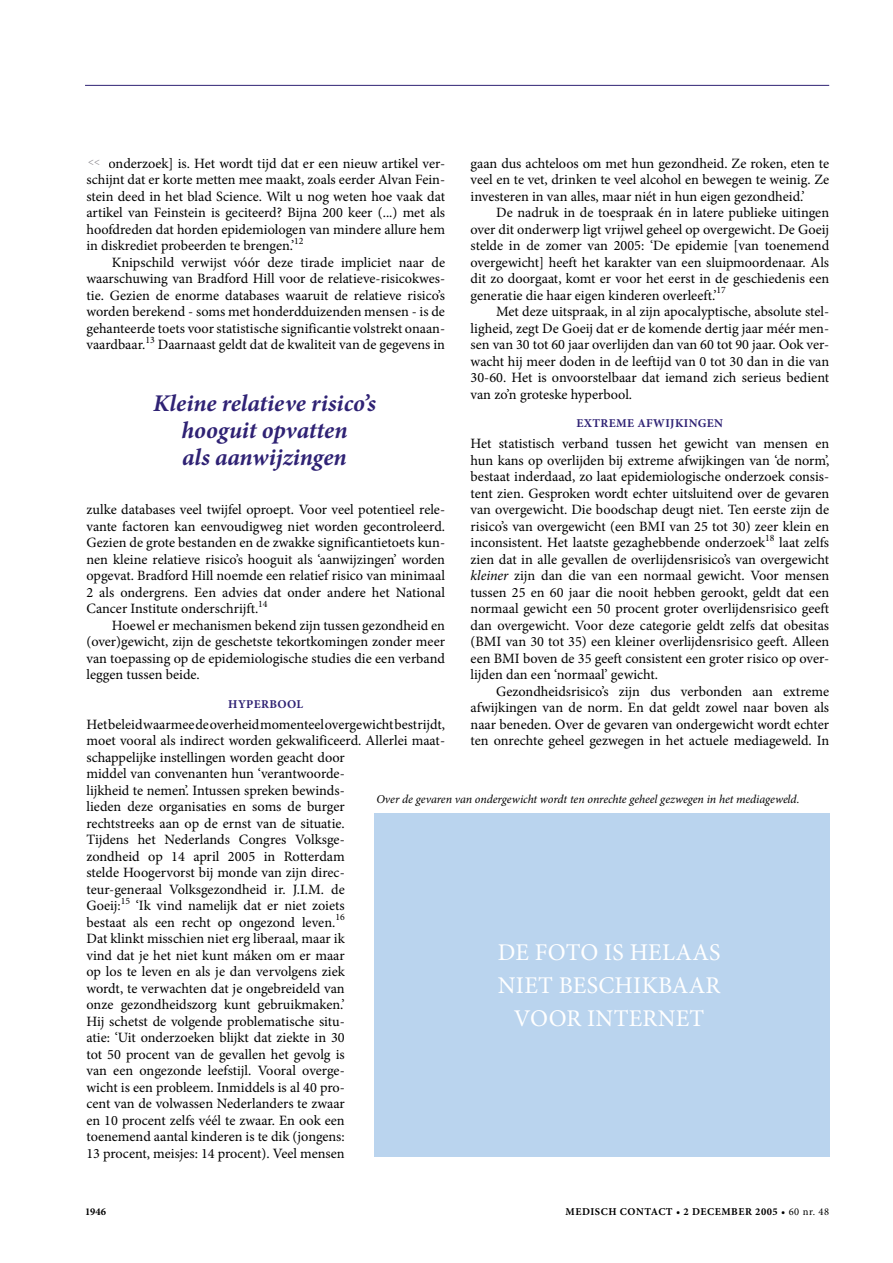
<style>
.page{position:relative;width:893px;height:1263px;background:#fff}
.page>*{position:absolute;margin:0;border:0;box-sizing:border-box;transform-origin:0 0}
.t1{font:italic 700 24px/27px "Minion Pro";color:#2f2274;text-align:center}
.t2{font:24px/33px "Minion Pro";letter-spacing:.01em;color:#fff;text-align:center}
.t3{font:14.25px/16.5px "Minion Pro";color:#000;text-align:justify}
.t4{font:italic 12px "Minion Pro";letter-spacing:-.005em;color:#000}
.t5{font:700 12px "Minion Pro";letter-spacing:.03em;color:#2f2274}
.t6{font:700 10.5px "Minion Pro";letter-spacing:.05em;color:#000}
.t7{font:10.5px "Minion Pro";color:#817f84}
.s1{font-style:italic}
.s2{font-weight:400}
</style>
<div class="page">
<hr style="left:85px;top:85px;width:744px;height:1px;background:#2f2274">
<div style="left:374px;top:814px;width:455px;height:343px;background:#bad4ee"></div>
<p class="t3" style="left:86px;top:155px;width:360px;text-indent:22px">onderzoek] is. Het wordt tijd dat er een nieuw artikel ver&shy;schijnt dat er korte metten mee maakt, zoals eerder Alvan Fein&shy;stein deed in het blad Science. Wilt u nog weten hoe vaak dat artikel van Feinstein is geciteerd? Bijna 200 keer (...) met als hoofdreden dat horden epidemiologen van mindere allure hem in diskrediet probeerden te brengen.’<sup>12</sup></p>
<p class="t3" style="left:86px;top:254px;width:360px;text-indent:26px">Knipschild verwijst vóór deze tirade impliciet naar de waarschuwing van Bradford Hill voor de relatieve-risicokwes&shy;tie. Gezien de enorme databases waaruit de relatieve risico’s worden berekend - soms met honderdduizenden mensen - is de gehanteerde toets voor statistische significantie volstrekt onaan&shy;vaardbaar.<sup>13</sup> Daarnaast geldt dat de kwaliteit van de gegevens in</p>
<p class="t3" style="left:471px;top:155px;width:360px">gaan dus achteloos om met hun gezondheid. Ze roken, eten te veel en te vet, drinken te veel alcohol en bewegen te weinig. Ze investeren in van alles, maar niét in hun eigen gezondheid.’</p>
<p class="t3" style="left:471px;top:204px;width:360px;text-indent:26px">De nadruk in de toespraak én in latere publieke uitingen over dit onderwerp ligt vrijwel geheel op overgewicht. De Goeij stelde in de zomer van 2005: ‘De epidemie [van toenemend overgewicht] heeft het karakter van een sluipmoordenaar. Als dit zo doorgaat, komt er voor het eerst in de geschiedenis een generatie die haar eigen kinderen overleeft.’<sup>17</sup></p>
<p class="t3" style="left:471px;top:303px;width:360px;text-indent:26px">Met deze uitspraak, in al zijn apocalyptische, absolute stel&shy;ligheid, zegt De Goeij dat er de komende dertig jaar méér men&shy;sen van 30 tot 60 jaar overlijden dan van 60 tot 90 jaar. Ook ver&shy;wacht hij meer doden in de leeftijd van 0 tot 30 dan in die van 30-60. Het is onvoorstelbaar dat iemand zich serieus bedient van zo’n groteske hyperbool.</p>
<p class="t5" style="left:577px;top:415px;width:26px">EXTREME</p>
<p class="t5" style="left:637px;top:415px;width:79px">AFWIJKINGEN</p>
<p class="t3" style="left:471px;top:435px;width:360px">Het statistisch verband tussen het gewicht van mensen en hun kans op overlijden bij extreme afwijkingen van ‘de norm’, bestaat inderdaad, zo laat epidemiologische onderzoek consis&shy;tent zien. Gesproken wordt echter uitsluitend over de gevaren van overgewicht. Die boodschap deugt niet. Ten eerste zijn de risico’s van overgewicht (een BMI van 25 tot 30) zeer klein en inconsistent. Het laatste gezaghebbende onderzoek<sup>18</sup> laat zelfs zien dat in alle gevallen de overlijdensrisico’s van overgewicht <span class="s1">kleiner</span> zijn dan die van een normaal gewicht. Voor mensen tussen 25 en 60 jaar die nooit hebben gerookt, geldt dat een normaal gewicht een 50 procent groter overlijdensrisico geeft dan overgewicht. Voor deze categorie geldt zelfs dat obesitas (BMI van 30 tot 35) een kleiner overlijdensrisico geeft. Alleen een BMI boven de 35 geeft consistent een groter risico op over&shy;lijden dan een ‘normaal’ gewicht.</p>
<p class="t3" style="left:471px;top:683px;width:360px;text-indent:26px">Gezondheidsrisico’s zijn dus verbonden aan extreme afwijkingen van de norm. En dat geldt zowel naar boven als naar beneden. Over de gevaren van ondergewicht wordt echter ten onrechte geheel gezwegen in het actuele mediageweld. In</p>
<p class="t7" style="left:88px;top:155px;width:13px">&lt;&lt;</p>
<h1 class="t1" style="left:153px;top:389px;width:224px">Kleine relatieve risico’s hooguit opvatten<br>als aanwijzingen</h1>
<p class="t3" style="left:86px;top:501px;width:360px">zulke databases veel twijfel oproept. Voor veel potentieel rele&shy;vante factoren kan eenvoudigweg niet worden gecontroleerd.<br>Gezien de grote bestanden en de zwakke significantietoets kun&shy;nen kleine relatieve risico’s hooguit als ‘aanwijzingen’ worden opgevat. Bradford Hill noemde een relatief risico van minimaal 2 als ondergrens. Een advies dat onder andere het National Cancer Institute onderschrijft.<sup>14</sup></p>
<p class="t3" style="left:86px;top:617px;width:360px;text-indent:26px">Hoewel er mechanismen bekend zijn tussen gezondheid en (over)gewicht, zijn de geschetste tekortkomingen zonder meer van toepassing op de epidemiologische studies die een verband leggen tussen beide.</p>
<p class="t5" style="left:228px;top:695px;width:28px">HYPERBOO</p>
<p class="t5" style="left:297px;top:695px;width:8px">L</p>
<p class="t3" style="left:86px;top:716px;width:360px;text-align:left">Het beleid waarmee de overheid momenteel overgewicht bestrijdt, moet vooral als indirect worden gekwalificeerd. Allerlei maat&shy;schappelijke instellingen worden geacht door<br>middel van convenanten hun ‘verantwoorde-<br>lijkheid te nemen’. Intussen spreken bewinds-<br>lieden deze organisaties en soms de burger<br>rechtstreeks aan op de ernst van de situatie.<br>Tijdens het Nederlands Congres Volksge-<br>zondheid op 14 april 2005 in Rotterdam<br>stelde Hoogervorst bij monde van zijn direc-<br>teur-generaal Volksgezondheid ir. J.I.M. de<br>Goeij:<sup>15</sup> ‘Ik vind namelijk dat er niet zoiets<br>bestaat als een recht op ongezond leven.<sup>16<br></sup>Dat klinkt misschien niet erg liberaal, maar ik<br>vind dat je het niet kunt máken om er maar<br>op los te leven en als je dan vervolgens ziek<br>wordt, te verwachten dat je ongebreideld van<br>onze gezondheidszorg kunt gebruikmaken.’<br>Hij schetst de volgende problematische situ-<br>atie: ‘Uit onderzoeken blijkt dat ziekte in 30<br>tot 50 procent van de gevallen het gevolg is<br>van een ongezonde leefstijl. Vooral overge-<br>wicht is een probleem. Inmiddels is al 40 pro-<br>cent van de volwassen Nederlanders te zwaar<br>en 10 procent zelfs véél te zwaar. En ook een<br>toenemend aantal kinderen is te dik (jongens:<br>13 procent, meisjes: 14 procent). Veel mensen</p>
<p class="t4" style="left:376px;top:791px;width:425px">Over de gevaren van ondergewicht wordt ten onrechte geheel gezwegen in het mediageweld.</p>
<h1 class="t2" style="left:498px;top:935px;width:224px">De foto is helaas niet beschikbaar voor internet</h1>
<p class="t6" style="left:85px;top:1204px;width:23px">1946</p>
<p class="t6" style="left:565px;top:1204px;width:265px">MEDISCH CONTACT • 2 DECEMBER 2005 • <span class="s2">60 nr. 48</span></p>
</div>
